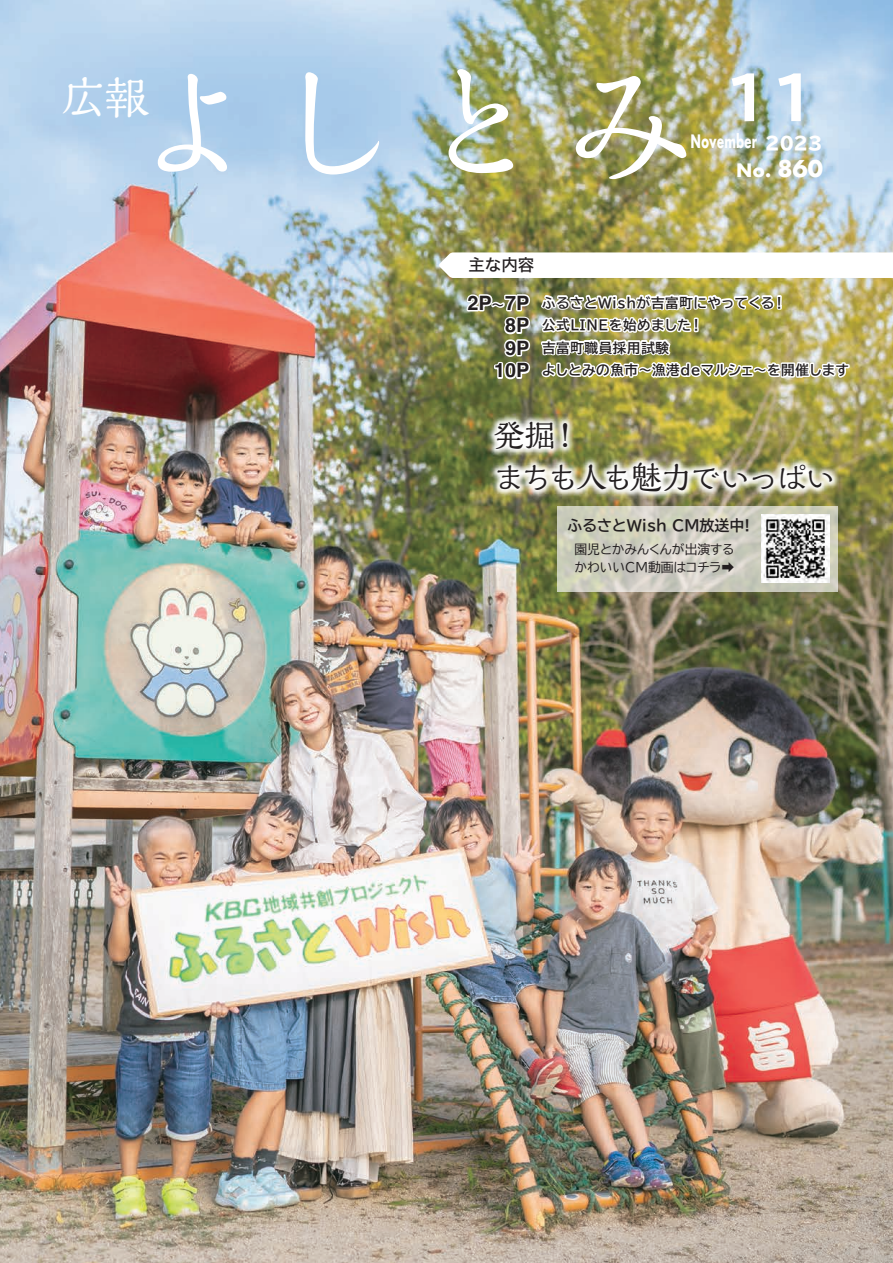
<style>
.page{position:relative;width:893px;height:1263px;background:#fff}
.page>*{position:absolute;margin:0;border:0;box-sizing:border-box;transform-origin:0 0}
.t1{font:500 133.5px "Kaimin So Std";color:#fff}
.t2{font:700 expanded 57.9px "TBUD Go Std";color:#fff}
.t3{font:500 45px "Kaimin So Std";color:#fff}
.t4{font:500 31.5px/42px "Kaimin Tu Std";letter-spacing:-.09em;color:#231f20}
.t5{font:700 19.8px/22.5px "Helvetica";color:#231f20;text-align:right}
.t6{font:700 18px/29.2px "Futura";color:#fff;text-align:right;scale:.65 1}
.t7{font:16.5px "Hira Kaku Std N W5";color:#231f20}
.t8{font:700 15px "TBUD Go Std";color:#231f20}
.t9{font:700 13.5px/22.5px "TBUD Go Std";letter-spacing:.05em;color:#231f20}
.t10{font:12.75px/18px "TBUD Go Std";letter-spacing:-.01em;color:#231f20}
.s1{font-family:"TBUD Go Std";font-weight:800}
.s2{font-size:22.5px}
.s3{font-family:"TBUD Go Std";font-size:13.5px}
</style>
<div class="page">
<img style="left:0;top:0;width:893px;height:1263px">
<img style="left:436px;top:361px;width:457px;height:192px">
<img style="left:439px;top:252px;width:454px;height:144px">
<svg style="left:557px;top:506px;width:281px;height:85px;background:#d0cfc1"></svg>
<img style="left:761px;top:514px;width:68px;height:69px">
<h3 class="t3" style="left:61px;top:66px;width:90px">広報</h3>
<h1 class="t1" style="left:128px;top:32px;width:569px">よしとみ</h1>
<h2 class="t2" style="left:725px;top:66px;width:95px">11</h2>
<h3 class="t6" style="left:690px;top:127px;width:206px">November <span class="s1">2023<br></span>No. <span class="s2">860</span></h3>
<p class="t7" style="left:468px;top:252px;width:67px">主な内容</p>
<h3 class="t5" style="left:467px;top:294px;width:63px">2P<span class="s3">～</span>7P<br>8P<br>9P<br>10P</h3>
<p class="t9" style="left:542px;top:291px;width:309px">ふるさとWishが吉富町にやってくる！<br>公式LINEを始めました！<br>吉富町職員採用試験<br>よしとみの魚市～漁港deマルシェ～を開催します</p>
<h3 class="t4" style="left:493px;top:412px;width:344px">発掘！<br>まちも人も魅力でいっぱい</h3>
<p class="t8" style="left:568px;top:513px;width:184px">ふるさとWish CM放送中!</p>
<p class="t10" style="left:574px;top:540px;width:162px">園児とかみんくんが出演するかわいいCM動画はコチラ➡</p>
</div>
